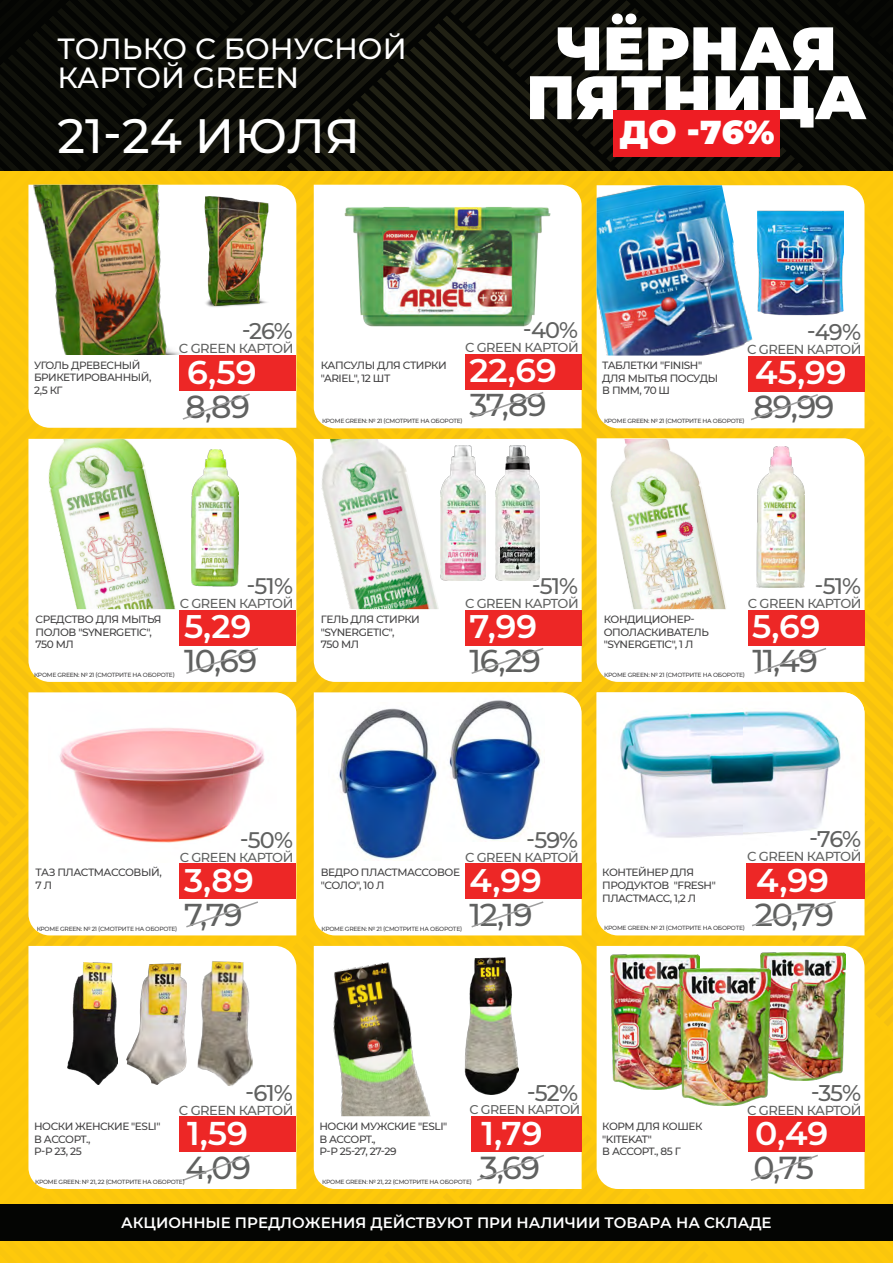
<style>
.page{position:relative;width:893px;height:1263px;background:#fff}
.page>*{position:absolute;margin:0;border:0;box-sizing:border-box;transform-origin:0 0}
.t1{font:900 61.35px/48.9px "Montserrat";color:#fff;text-align:center}
.t2{font:500 48px "Montserrat";color:#fff}
.t3{font:900 33px "Montserrat";color:#fff}
.t4{font:600 32.85px "Montserrat";color:#fff}
.t5{font:600 32.55px "Montserrat";color:#fff}
.t6{font:500 31.65px "Montserrat";letter-spacing:-.04em;color:#606160}
.t7{font:500 31.5px "Montserrat";letter-spacing:-.04em;color:#606160}
.t8{font:500 29.1px/29.1px "Montserrat";color:#fff}
.t9{font:500 22.65px "Montserrat";letter-spacing:-.045em;color:#606160}
.t10{font:500 22.5px "Montserrat";letter-spacing:-.04em;color:#606160}
.t11{font:600 15px "Montserrat";color:#fff}
.t12{font:500 13.05px "Montserrat";letter-spacing:-.04em;color:#606160}
.t13{font:500 12.9px "Montserrat";letter-spacing:-.04em;color:#606160}
.t14{font:500 12.6px "Montserrat";letter-spacing:-.04em;color:#606160}
.t15{font:500 10.5px/12.6px "Montserrat";letter-spacing:-.04em;color:#424142}
.t16{font:500 6px "Montserrat";letter-spacing:-.04em;color:#424142}
</style>
<div class="page">
<img style="left:0;top:0;width:893px;height:1263px">
<h3 class="t8" style="left:58px;top:33px;width:351px">ТОЛЬКО С БОНУСНОЙ<br>КАРТОЙ GREEN</h3>
<h2 class="t2" style="left:58px;top:102px;width:304px">21-24 ИЮЛЯ</h2>
<h1 class="t1" style="left:526px;top:20px;width:342px">ЧЁРНАЯ<br>ПЯТНИЦА</h1>
<h3 class="t3" style="left:619px;top:107px;width:157px">ДО -76%</h3>
<h3 class="t9" style="left:242px;top:315px;width:53px">-26%</h3>
<p class="t12" style="left:179px;top:340px;width:116px">С GREEN КАРТОЙ</p>
<h3 class="t10" style="left:523px;top:314px;width:57px">-40%</h3>
<p class="t13" style="left:465px;top:338px;width:115px">С GREEN КАРТОЙ</p>
<h3 class="t9" style="left:807px;top:316px;width:56px">-49%</h3>
<p class="t12" style="left:747px;top:340px;width:116px">С GREEN КАРТОЙ</p>
<p class="t15" style="left:34px;top:358px;width:119px">УГОЛЬ ДРЕВЕСНЫЙ<br>БРИКЕТИРОВАННЫЙ,<br>2,5 КГ</p>
<h3 class="t4" style="left:187px;top:349px;width:71px">6,59</h3>
<h3 class="t6" style="left:185px;top:385px;width:66px">8,89</h3>
<p class="t15" style="left:321px;top:359px;width:127px">КАПСУЛЫ ДЛЯ СТИРКИ "ARIEL", 12 ШТ</p>
<h3 class="t5" style="left:469px;top:348px;width:89px">22,69</h3>
<h3 class="t7" style="left:470px;top:383px;width:78px">37,89</h3>
<p class="t16" style="left:322px;top:417px;width:142px">КРОМЕ GREEN: № 21 (СМОТРИТЕ НА ОБОРОТЕ)</p>
<p class="t15" style="left:602px;top:359px;width:118px">ТАБЛЕТКИ "FINISH"<br>ДЛЯ МЫТЬЯ ПОСУДЫ<br>В ПММ, 70 Ш</p>
<h3 class="t4" style="left:755px;top:349px;width:93px">45,99</h3>
<h3 class="t6" style="left:754px;top:385px;width:82px">89,99</h3>
<p class="t16" style="left:604px;top:417px;width:142px">КРОМЕ GREEN: № 21 (СМОТРИТЕ НА ОБОРОТЕ)</p>
<h3 class="t10" style="left:246px;top:570px;width:48px">-51%</h3>
<p class="t13" style="left:180px;top:594px;width:115px">С GREEN КАРТОЙ</p>
<h3 class="t10" style="left:532px;top:570px;width:48px">-51%</h3>
<p class="t13" style="left:465px;top:594px;width:115px">С GREEN КАРТОЙ</p>
<h3 class="t10" style="left:815px;top:570px;width:48px">-51%</h3>
<p class="t13" style="left:748px;top:594px;width:115px">С GREEN КАРТОЙ</p>
<p class="t15" style="left:36px;top:612px;width:127px">СРЕДСТВО ДЛЯ МЫТЬЯ<br>ПОЛОВ "SYNERGETIC",<br>750 МЛ</p>
<h3 class="t5" style="left:184px;top:604px;width:69px">5,29</h3>
<h3 class="t7" style="left:184px;top:639px;width:74px">10,69</h3>
<p class="t15" style="left:321px;top:612px;width:101px">ГЕЛЬ ДЛЯ СТИРКИ "SYNERGETIC",<br>750 МЛ</p>
<h3 class="t5" style="left:469px;top:604px;width:69px">7,99</h3>
<h3 class="t7" style="left:470px;top:639px;width:73px">16,29</h3>
<p class="t15" style="left:604px;top:612px;width:107px">КОНДИЦИОНЕР-<br>ОПОЛАСКИВАТЕЛЬ "SYNERGETIC", 1 Л</p>
<h3 class="t5" style="left:752px;top:604px;width:70px">5,69</h3>
<h3 class="t7" style="left:752px;top:639px;width:67px">11,49</h3>
<p class="t16" style="left:34px;top:670px;width:142px">КРОМЕ GREEN: № 21 (СМОТРИТЕ НА ОБОРОТЕ)</p>
<p class="t16" style="left:604px;top:670px;width:142px">КРОМЕ GREEN: № 21 (СМОТРИТЕ НА ОБОРОТЕ)</p>
<h3 class="t10" style="left:240px;top:824px;width:55px">-50%</h3>
<p class="t13" style="left:180px;top:848px;width:115px">С GREEN КАРТОЙ</p>
<h3 class="t10" style="left:526px;top:824px;width:54px">-59%</h3>
<p class="t13" style="left:465px;top:848px;width:115px">С GREEN КАРТОЙ</p>
<h3 class="t9" style="left:809px;top:823px;width:53px">-76%</h3>
<p class="t12" style="left:747px;top:847px;width:116px">С GREEN КАРТОЙ</p>
<p class="t15" style="left:36px;top:866px;width:128px">ТАЗ ПЛАСТМАССОВЫЙ,<br>7 Л</p>
<h3 class="t5" style="left:184px;top:857px;width:71px">3,89</h3>
<h3 class="t7" style="left:184px;top:892px;width:60px">7,79</h3>
<p class="t16" style="left:37px;top:924px;width:142px">КРОМЕ GREEN: № 21 (СМОТРИТЕ НА ОБОРОТЕ)</p>
<p class="t15" style="left:321px;top:866px;width:141px">ВЕДРО ПЛАСТМАССОВОЕ "СОЛО", 10 Л</p>
<h3 class="t5" style="left:469px;top:857px;width:74px">4,99</h3>
<h3 class="t7" style="left:470px;top:892px;width:64px">12,19</h3>
<p class="t16" style="left:321px;top:924px;width:142px">КРОМЕ GREEN: № 21 (СМОТРИТЕ НА ОБОРОТЕ)</p>
<p class="t15" style="left:602px;top:866px;width:115px">КОНТЕЙНЕР ДЛЯ<br>ПРОДУКТОВ "FRESH"<br>ПЛАСТМАСС, 1,2 Л</p>
<h3 class="t4" style="left:756px;top:856px;width:74px">4,99</h3>
<h3 class="t6" style="left:755px;top:892px;width:81px">20,79</h3>
<p class="t16" style="left:604px;top:924px;width:142px">КРОМЕ GREEN: № 21 (СМОТРИТЕ НА ОБОРОТЕ)</p>
<h3 class="t9" style="left:245px;top:1077px;width:49px">-61%</h3>
<p class="t12" style="left:179px;top:1101px;width:116px">С GREEN КАРТОЙ</p>
<h3 class="t9" style="left:527px;top:1077px;width:53px">-52%</h3>
<p class="t14" style="left:469px;top:1101px;width:112px">С GREEN КАРТОЙ</p>
<p class="t15" style="left:34px;top:1119px;width:128px">НОСКИ ЖЕНСКИЕ "ESLI"<br>В АССОРТ.,<br>Р-Р 23, 25</p>
<h3 class="t4" style="left:187px;top:1110px;width:62px">1,59</h3>
<h3 class="t6" style="left:185px;top:1146px;width:67px">4,09</h3>
<p class="t15" style="left:319px;top:1119px;width:129px">НОСКИ МУЖСКИЕ "ESLI"<br>В АССОРТ.,<br>Р-Р 25-27, 27-29</p>
<h3 class="t4" style="left:481px;top:1110px;width:63px">1,79</h3>
<h3 class="t6" style="left:480px;top:1146px;width:62px">3,69</h3>
<p class="t16" style="left:35px;top:1177px;width:151px">КРОМЕ GREEN: № 21, 22 (СМОТРИТЕ НА ОБОРОТЕ)</p>
<p class="t16" style="left:322px;top:1177px;width:151px">КРОМЕ GREEN: № 21, 22 (СМОТРИТЕ НА ОБОРОТЕ)</p>
<h3 class="t9" style="left:811px;top:1077px;width:52px">-35%</h3>
<p class="t12" style="left:747px;top:1101px;width:116px">С GREEN КАРТОЙ</p>
<p class="t15" style="left:602px;top:1119px;width:102px">КОРМ ДЛЯ КОШЕК "KITEKAT"<br>В АССОРТ., 85 Г</p>
<h3 class="t4" style="left:755px;top:1110px;width:74px">0,49</h3>
<h3 class="t6" style="left:754px;top:1146px;width:62px">0,75</h3>
<h3 class="t11" style="left:121px;top:1212px;width:652px">АКЦИОННЫЕ ПРЕДЛОЖЕНИЯ ДЕЙСТВУЮТ ПРИ НАЛИЧИИ ТОВАРА НА СКЛАДЕ</h3>
</div>
